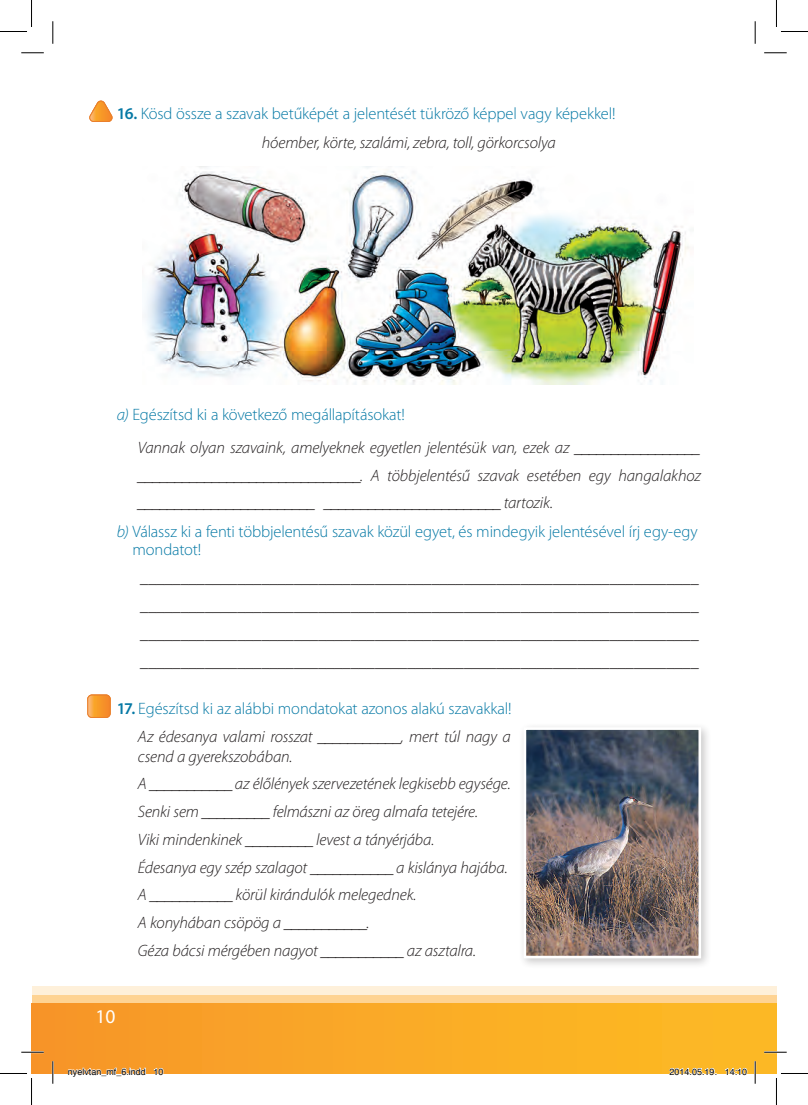
<style>
.page{position:relative;width:808px;height:1105px;background:#fff}
.page>*{position:absolute;margin:0;border:0;box-sizing:border-box;transform-origin:0 0}
.t1{font:19.5px "Myriad Pro";color:#fff}
.t2{font:italic 300 16.5px/27.8px "Myriad Pro";letter-spacing:-.01em;color:#231f20}
.t3{font:300 16.5px/29px "Myriad Pro";letter-spacing:-.005em;color:#0679a5}
.t4{font:9px "Helvetica";color:#000}
.s1{font-weight:600}
.s2{font-style:italic;color:#231f20}
.s3{color:#0679a5}
.s4{font-style:normal;color:#0679a5}
.s5{font-style:italic}
</style>
<div class="page">
<div style="left:32px;top:986px;width:744px;height:87px;background:#fef0da"></div>
<div style="left:32px;top:995px;width:744px;height:78px;background:#fed393"></div>
<div style="left:32px;top:1003px;width:744px;height:70px;background:linear-gradient(to right,#f79629,#fdbd24)"></div>
<img style="left:145px;top:166px;width:545px;height:218px">
<div style="left:518px;top:722px;width:194px;height:247px;background:#231f20;opacity:.25"></div>
<img style="left:527px;top:731px;width:169px;height:223px">
<div style="left:523px;top:727px;width:177px;height:231px;border:3px solid #fff"></div>
<svg style="left:89px;top:100px;width:24px;height:22px"></svg>
<svg style="left:87px;top:694px;width:24px;height:23px"></svg>
<div style="left:87px;top:695px;width:23px;height:23px;border:1px solid #ea802c;border-radius:4px"></div>
<hr style="left:21px;top:1051px;width:23px;height:2px;background:#fff">
<hr style="left:763px;top:1051px;width:23px;height:2px;background:#fff">
<hr style="left:52px;top:1061px;width:2px;height:22px;background:#fff">
<hr style="left:753px;top:1061px;width:2px;height:22px;background:#fff">
<svg style="left:21px;top:53px;width:23px;height:1px"></svg>
<svg style="left:764px;top:53px;width:22px;height:1px"></svg>
<svg style="left:21px;top:1052px;width:23px;height:1px"></svg>
<svg style="left:763px;top:1052px;width:23px;height:1px"></svg>
<svg style="left:53px;top:21px;width:1px;height:23px"></svg>
<svg style="left:53px;top:1061px;width:1px;height:22px"></svg>
<svg style="left:754px;top:21px;width:1px;height:23px"></svg>
<svg style="left:754px;top:1061px;width:1px;height:22px"></svg>
<svg style="left:0;top:0;width:32px;height:32px"></svg>
<svg style="left:0;top:1073px;width:32px;height:32px"></svg>
<svg style="left:776px;top:0;width:31px;height:32px"></svg>
<svg style="left:775px;top:1073px;width:32px;height:32px"></svg>
<svg style="left:68px;top:1067px;width:78px;height:7px"></svg>
<svg style="left:154px;top:1068px;width:10px;height:6px"></svg>
<svg style="left:668px;top:1067px;width:48px;height:7px"></svg>
<svg style="left:724px;top:1067px;width:23px;height:7px"></svg>
<p class="t3" style="left:262px;top:99px;width:355px;text-indent:-145px"><span class="s1">16.</span> Kösd össze a szavak betűképét a jelentését tükröző képpel vagy képekkel! <span class="s2">hóember, körte, szalámi, zebra, toll, görkorcsolya</span></p>
<p class="t2" style="left:138px;top:399px;width:564px;line-height:32.4px;text-indent:-21px"><span class="s3">a)</span> <span class="s4">Egészítsd ki a következő megállapításokat!<br></span>Vannak olyan szavaink, amelyeknek egyetlen jelentésük van, ezek az _________________</p>
<p class="t2" style="left:138px;top:461px;width:564px">______________________________. A többjelentésű szavak esetében egy hangalakhoz</p>
<p class="t2" style="left:138px;top:489px;width:416px">________________________ ________________________ tartozik.</p>
<p class="t3" style="left:117px;top:517px;width:582px"><span class="s5">b)</span> Válassz ki a fenti többjelentésű szavak közül egyet, és mindegyik jelentésével írj egy-egy</p>
<p class="t3" style="left:132px;top:535px;width:70px">mondatot!</p>
<p class="t2" style="left:141px;top:564px;width:560px;text-align:justify">_____________________________________________________________________ _____________________________________________________________________ _____________________________________________________________________ _____________________________________________________________________</p>
<p class="t3" style="left:117px;top:694px;width:396px;line-height:27.8px;text-align:right"><span class="s1">17.</span> Egészítsd ki az alábbi mondatokat azonos alakú szavakkal!<br><span class="s2">Az édesanya valami rosszat ___________, mert túl nagy a</span></p>
<p class="t2" style="left:138px;top:742px;width:374px">csend a gyerekszobában.<br>A ___________ az élőlények szervezetének legkisebb egysége.<br>Senki sem _________ felmászni az öreg almafa tetejére.<br>Viki mindenkinek _________ levest a tányérjába.<br>Édesanya egy szép szalagot ___________ a kislánya hajába.<br>A ___________ körül kirándulók melegednek.<br>A konyhában csöpög a ___________.<br>Géza bácsi mérgében nagyot ___________ az asztalra.</p>
<p class="t1" style="left:95px;top:1005px;width:22px">10</p>
<p class="t4" style="left:68px;top:1064px;width:97px">nyelvtan_mf_6.indd 10</p>
<p class="t4" style="left:669px;top:1064px;width:79px">2014.05.19. 14:10</p>
</div>
